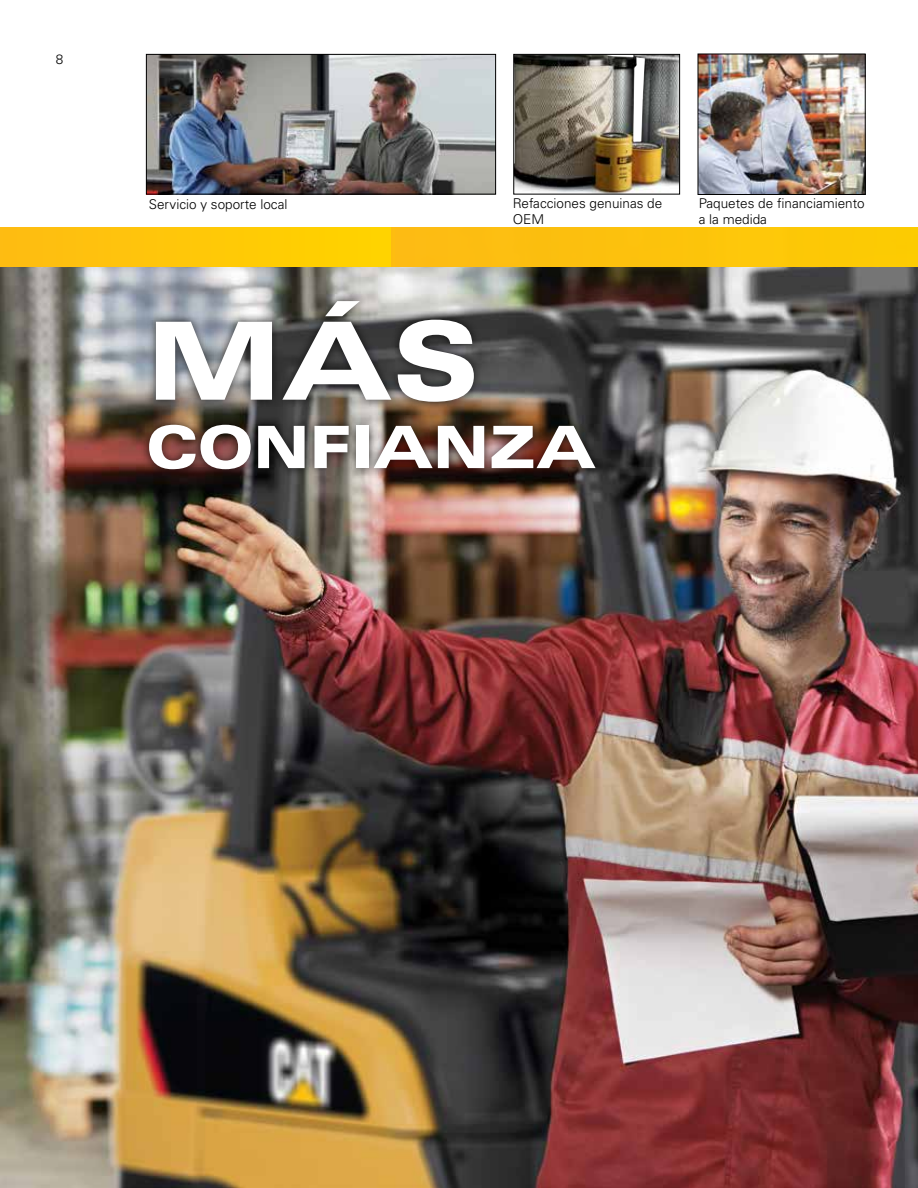
<style>
.page{position:relative;width:918px;height:1188px;background:#fff}
.page>*{position:absolute;margin:0;border:0;box-sizing:border-box;transform-origin:0 0}
.t1{font:900 expanded 108px "Univers LT Std";color:#fff}
.t2{font:900 expanded 58.5px "Univers LT Std";letter-spacing:-.01em;color:#fff}
.t3{font:300 13.5px/16.2px "Univers LT Std";color:#000}
</style>
<div class="page">
<img style="left:0;top:267px;width:918px;height:921px">
<div style="left:139px;top:291px;width:465px;height:188px;background:#000;opacity:.75"></div>
<div style="left:0;top:227px;width:395px;height:40px;background:#ffc808"></div>
<img style="left:515px;top:56px;width:163px;height:137px">
<div style="left:513px;top:54px;width:167px;height:141px;border:1px solid #000"></div>
<img style="left:148px;top:56px;width:346px;height:137px">
<div style="left:146px;top:54px;width:350px;height:141px;border:1px solid #000"></div>
<img style="left:700px;top:56px;width:164px;height:137px">
<div style="left:698px;top:54px;width:168px;height:141px;border:1px solid #000"></div>
<div style="left:391px;top:227px;width:527px;height:40px;background:#fdc20c"></div>
<p class="t3" style="left:56px;top:51px;width:9px">8</p>
<p class="t3" style="left:149px;top:196px;width:140px">Servicio y soporte local</p>
<p class="t3" style="left:513px;top:195px;width:151px">Refacciones genuinas de<br>OEM</p>
<h1 class="t1" style="left:146px;top:298px;width:335px">MÁS</h1>
<h2 class="t2" style="left:146px;top:413px;width:452px">CONFIANZA</h2>
<p class="t3" style="left:699px;top:195px;width:168px">Paquetes de financiamiento a la medida</p>
</div>
